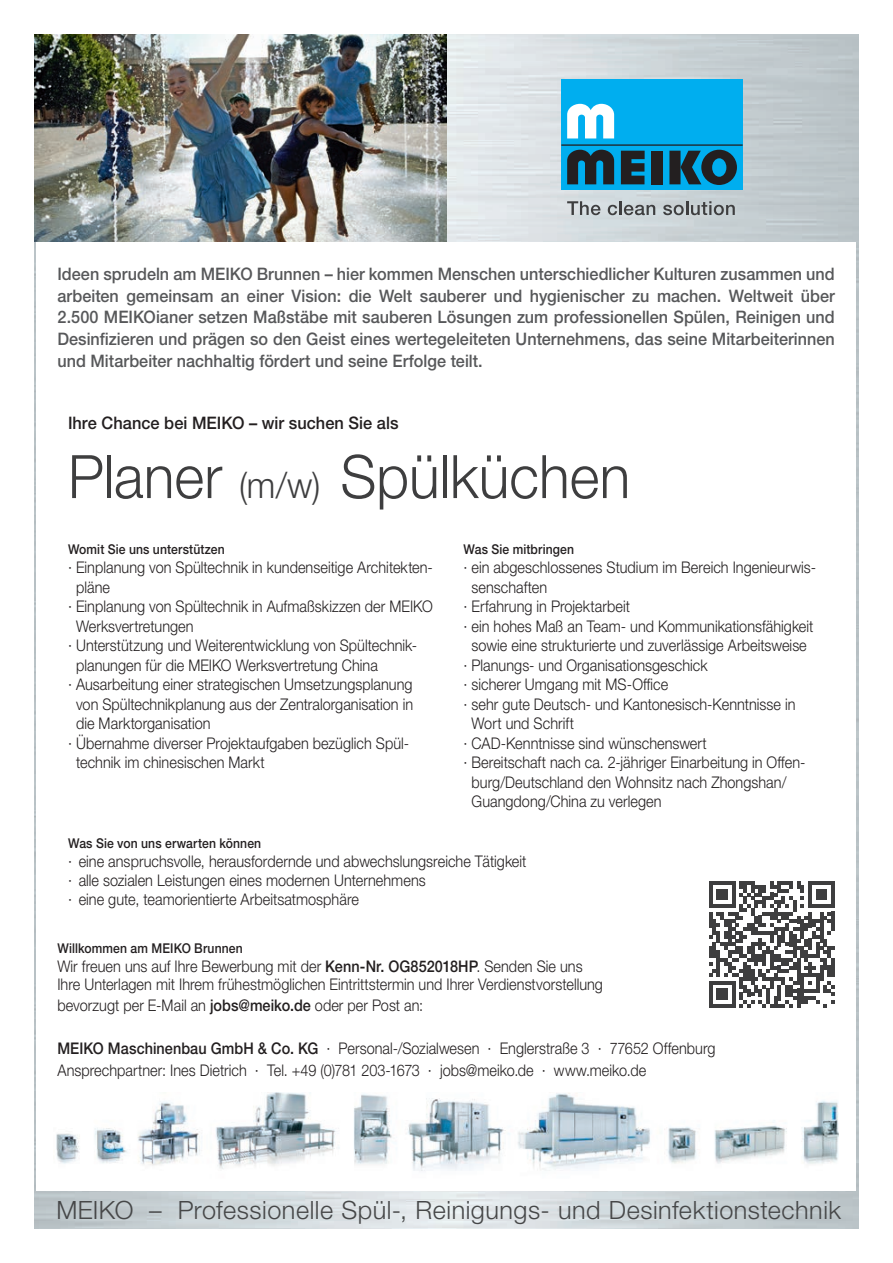
<style>
.page{position:relative;width:893px;height:1263px;background:#fff}
.page>*{position:absolute;margin:0;border:0;box-sizing:border-box;transform-origin:0 0}
.t1{font:300 60px "Helvetica Neue LTW1 G";color:#3e3e3f;scale:.95 1}
.t2{font:300 25.2px "Helvetica Neue LTW1 G";letter-spacing:.02em;color:#464748}
.t3{font:500 17.25px/21.6px "Helvetica Neue LT Pro";color:#57585a;text-align:justify;scale:.94 1}
.t4{font:500 17.25px "Helvetica Neue LT Pro";color:#231f20;scale:.95 1}
.t5{font:300 16.05px/18.8px "Helvetica Neue LTW1 G";letter-spacing:.005em;color:#231f20;scale:.9 1}
.t6{font:300 16.05px/19.2px "Helvetica Neue LT Pro";letter-spacing:.005em;color:#231f20;scale:.9 1}
.t7{font:500 13.5px "Helvetica Neue LT Pro";letter-spacing:.01em;color:#231f20;scale:.9 1}
.t8{font:500 13.5px "Helvetica Neue LTW1 G";letter-spacing:.01em;color:#231f20;scale:.9 1}
.s1{font-size:36px}
.s2{font-weight:500}
</style>
<div class="page">
<img style="left:34px;top:34px;width:825px;height:1195px">
<div style="left:37px;top:242px;width:819px;height:949px;background:#fff"></div>
<svg style="left:709px;top:881px;width:126px;height:127px"></svg>
<img style="left:56px;top:1093px;width:783px;height:78px">
<div style="left:561px;top:80px;width:182px;height:110px;background:#00aeef"></div>
<svg style="left:621px;top:151px;width:24px;height:33px"></svg>
<div style="left:651px;top:151px;width:12px;height:33px;background:#231f20"></div>
<svg style="left:669px;top:150px;width:68px;height:35px"></svg>
<hr style="left:561px;top:144px;width:182px;height:2px;background:#231f20">
<svg style="left:567px;top:104px;width:47px;height:34px"></svg>
<svg style="left:567px;top:150px;width:47px;height:34px"></svg>
<svg style="left:567px;top:201px;width:34px;height:14px"></svg>
<svg style="left:608px;top:205px;width:9px;height:10px"></svg>
<hr style="left:619px;top:201px;width:3px;height:14px;background:#3e3e3f">
<svg style="left:624px;top:205px;width:31px;height:10px"></svg>
<svg style="left:663px;top:201px;width:72px;height:14px"></svg>
<img style="left:34px;top:34px;width:412px;height:208px">
<p class="t3" style="left:57px;top:263px;width:829px">Ideen sprudeln am MEIKO Brunnen – hier kommen Menschen unterschiedlicher Kulturen zusammen und arbeiten gemeinsam an einer Vision: die Welt sauberer und hygienischer zu machen. Weltweit über 2.500 MEIKOianer setzen Maßstäbe mit sauberen Lösungen zum professionellen Spülen, Reinigen und Desinfizieren und prägen so den Geist eines wertegeleiteten Unternehmens, das seine Mitarbeiterinnen und Mitarbeiter nachhaltig fördert und seine Erfolge teilt.</p>
<p class="t4" style="left:68px;top:413px;width:349px">Ihre Chance bei MEIKO – wir suchen Sie als</p>
<h1 class="t1" style="left:68px;top:440px;width:593px">Planer <span class="s1">(m/w)</span> Spülküchen</h1>
<p class="t8" style="left:463px;top:541px;width:124px">Was Sie mitbringen</p>
<p class="t5" style="left:463px;top:558px;width:393px">· ein abgeschlossenes Studium im Bereich Ingenieurwis-</p>
<p class="t5" style="left:471px;top:578px;width:86px">senschaften</p>
<p class="t5" style="left:463px;top:597px;width:187px">· Erfahrung in Projektarbeit</p>
<p class="t5" style="left:463px;top:617px;width:390px">· ein hohes Maß an Team- und Kommunikationsfähigkeit</p>
<p class="t5" style="left:471px;top:636px;width:374px">sowie eine strukturierte und zuverlässige Arbeitsweise</p>
<p class="t5" style="left:463px;top:656px;width:273px">· Planungs- und Organisationsgeschick</p>
<p class="t5" style="left:463px;top:675px;width:229px">· sicherer Umgang mit MS-Office</p>
<p class="t5" style="left:463px;top:695px;width:370px">· sehr gute Deutsch- und Kantonesisch-Kenntnisse in</p>
<p class="t5" style="left:471px;top:714px;width:115px">Wort und Schrift</p>
<p class="t5" style="left:463px;top:734px;width:272px">· CAD-Kenntnisse sind wünschenswert</p>
<p class="t5" style="left:463px;top:753px;width:381px">· Bereitschaft nach ca. 2-jähriger Einarbeitung in Offen-</p>
<p class="t5" style="left:471px;top:773px;width:352px">burg/Deutschland den Wohnsitz nach Zhongshan/</p>
<p class="t5" style="left:471px;top:792px;width:213px">Guangdong/China zu verlegen</p>
<p class="t8" style="left:68px;top:541px;width:176px">Womit Sie uns unterstützen</p>
<p class="t5" style="left:68px;top:558px;width:407px">· Einplanung von Spültechnik in kundenseitige Architekten-</p>
<p class="t5" style="left:76px;top:578px;width:39px">pläne</p>
<p class="t5" style="left:68px;top:597px;width:407px">· Einplanung von Spültechnik in Aufmaßskizzen der MEIKO</p>
<p class="t5" style="left:76px;top:617px;width:132px">Werksvertretungen</p>
<p class="t5" style="left:68px;top:636px;width:389px">· Unterstützung und Weiterentwicklung von Spültechnik-</p>
<p class="t5" style="left:76px;top:656px;width:337px">planungen für die MEIKO Werksvertretung China</p>
<p class="t5" style="left:68px;top:675px;width:384px">· Ausarbeitung einer strategischen Umsetzungsplanung</p>
<p class="t5" style="left:76px;top:695px;width:376px">von Spültechnikplanung aus der Zentralorganisation in</p>
<p class="t5" style="left:76px;top:714px;width:151px">die Marktorganisation</p>
<p class="t5" style="left:68px;top:734px;width:380px">· Übernahme diverser Projektaufgaben bezüglich Spül-</p>
<p class="t5" style="left:76px;top:753px;width:211px">technik im chinesischen Markt</p>
<p class="t7" style="left:68px;top:835px;width:216px">Was Sie von uns erwarten können</p>
<p class="t6" style="left:68px;top:851px;width:511px">· eine anspruchsvolle, herausfordernde und abwechslungsreiche Tätigkeit · alle sozialen Leistungen eines modernen Unternehmens<br>· eine gute, teamorientierte Arbeitsatmosphäre</p>
<p class="t7" style="left:57px;top:940px;width:208px">Willkommen am MEIKO Brunnen</p>
<p class="t5" style="left:57px;top:956px;width:608px">Wir freuen uns auf Ihre Bewerbung mit der <span class="s2">Kenn-Nr. OG852018HP</span>. Senden Sie uns<br>Ihre Unterlagen mit Ihrem frühestmöglichen Eintrittstermin und Ihrer Verdienstvorstellung</p>
<p class="t5" style="left:57px;top:996px;width:408px">bevorzugt per E-Mail an <span class="s2">jobs@meiko.de</span> oder per Post an:</p>
<p class="t6" style="left:57px;top:1037px;width:733px;line-height:21.8px"><span class="s2">MEIKO Maschinenbau GmbH &amp; Co. KG</span> · Personal-/Sozialwesen · Englerstraße 3 · 77652 Offenburg<br>Ansprechpartner: Ines Dietrich · Tel. +49 (0)781 203-1673 · jobs@meiko.de · www.meiko.de</p>
<h2 class="t2" style="left:56px;top:1194px;width:786px">MEIKO – Professionelle Spül-, Reinigungs- und Desinfektionstechnik</h2>
</div>
